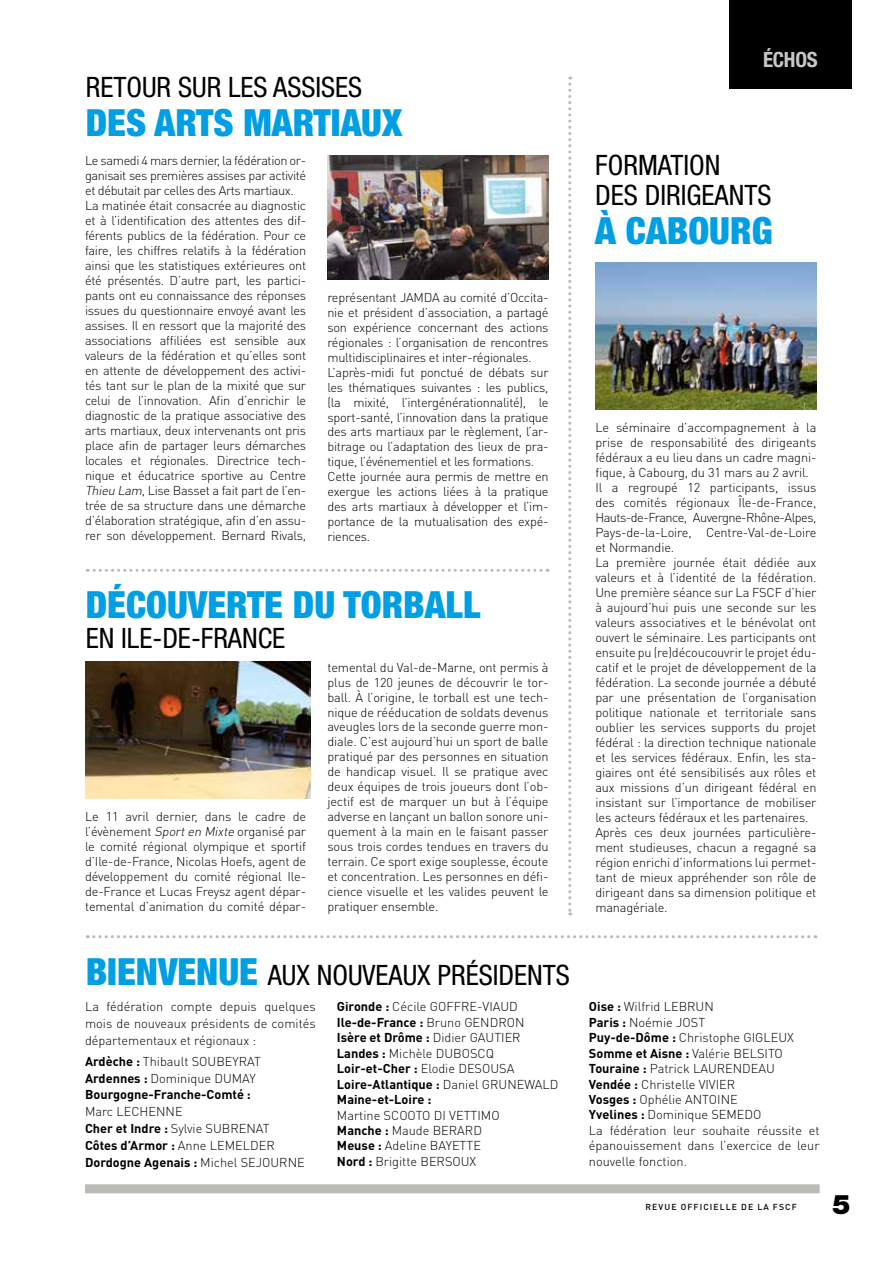
<style>
.page{position:relative;width:893px;height:1263px;background:#fff}
.page>*{position:absolute;margin:0;border:0;box-sizing:border-box;transform-origin:0 0}
.t1{font:900 condensed 37.5px "Helvetica Neue LT Std";color:#009fe3}
.t2{font:condensed 28.2px/30px "Helvetica Neue LT Std";color:#000}
.t3{font:900 27px "Helvetica Neue LT Std";color:#000}
.t4{font:700 condensed 21px "Helvetica Neue LT Std";letter-spacing:-.01em;color:#c7c6c9}
.t5{font:300 12.75px/15px "DIN Pro";letter-spacing:-.02em;color:#000}
.t6{font:300 12.75px/15.5px "DIN Pro";color:#000}
.t7{font:700 12.75px/15.5px "DIN Pro";color:#000}
.t8{font:500 8.7px "DIN Pro";letter-spacing:.125em;color:#000}
.s1{font-style:italic}
.s2{font-weight:900;font-size:37.5px;color:#009fe3}
.s3{font-weight:300}
.s4{font-weight:700}
</style>
<div class="page">
<svg style="left:87px;top:569px;width:454px;height:3px"></svg>
<svg style="left:87px;top:935px;width:722px;height:3px"></svg>
<div style="left:729px;top:0;width:122px;height:88px;background:#000"></div>
<img style="left:327px;top:155px;width:222px;height:124px">
<svg style="left:568px;top:77px;width:3px;height:838px"></svg>
<div style="left:85px;top:1184px;width:735px;height:9px;background:#b8bbb6"></div>
<img style="left:595px;top:263px;width:221px;height:147px">
<img style="left:86px;top:662px;width:224px;height:136px">
<h2 class="t2" style="left:86px;top:71px;width:278px">RETOUR SUR LES ASSISES</h2>
<h1 class="t1" style="left:86px;top:99px;width:318px">DES ARTS MARTIAUX</h1>
<p class="t5" style="left:85px;top:152px;width:223px">Le samedi 4 mars dernier, la fédération or&shy;ganisait ses premières assises par activité et débutait par celles des Arts martiaux.<br>La matinée était consacrée au diagnostic et à l’identification des attentes des dif&shy;férents publics de la fédération. Pour ce faire, les chiffres relatifs à la fédération ainsi que les statistiques extérieures ont été présentés. D’autre part, les partici&shy;pants ont eu connaissance des réponses issues du questionnaire envoyé avant les assises. Il en ressort que la majorité des associations affiliées est sensible aux valeurs de la fédération et qu’elles sont en attente de développement des activi&shy;tés tant sur le plan de la mixité que sur celui de l’innovation. Afin d’enrichir le diagnostic de la pratique associative des arts martiaux, deux intervenants ont pris place afin de partager leurs démarches locales et régionales. Directrice tech&shy;nique et éducatrice sportive au Centre <span class="s1">Thieu Lam</span>, Lise Basset a fait part de l’en&shy;trée de sa structure dans une démarche d’élaboration stratégique, afin d’en assu&shy;rer son développement. Bernard Rivals,</p>
<p class="t5" style="left:327px;top:289px;width:223px">représentant JAMDA au comité d’Occita&shy;nie et président d’association, a partagé son expérience concernant des actions régionales : l’organisation de rencontres multidisciplinaires et inter-régionales.<br>L’après-midi fut ponctué de débats sur les thématiques suivantes : les publics, (la mixité, l’intergénérationnalité), le sport-santé, l’innovation dans la pratique des arts martiaux par le règlement, l’ar&shy;bitrage ou l’adaptation des lieux de pra&shy;tique, l’événementiel et les formations.<br>Cette journée aura permis de mettre en exergue les actions liées à la pratique des arts martiaux à développer et l’im&shy;portance de la mutualisation des expé&shy;riences.</p>
<h1 class="t1" style="left:86px;top:581px;width:396px">DÉCOUVERTE DU TORBALL</h1>
<h2 class="t2" style="left:86px;top:622px;width:201px">EN ILE-DE-FRANCE</h2>
<p class="t5" style="left:85px;top:808px;width:223px;text-align:justify">Le 11 avril dernier, dans le cadre de l’évènement <span class="s1">Sporten Mixte</span> organisé par le comité régional olympique et sportif d’Ile-de-France, Nicolas Hoefs, agent de développement du comité régional Ile&shy;de-France et Lucas Freysz agent dépar&shy;temental d’animation du comité dépar-</p>
<p class="t5" style="left:327px;top:659px;width:223px;text-align:justify">temental du Val-de-Marne, ont permis à plus de 120 jeunes de découvrir le tor&shy;ball. À l’origine, le torball est une tech&shy;nique de rééducation de soldats devenus aveugles lors de la seconde guerre mon&shy;diale. C’est aujourd’hui un sport de balle pratiqué par des personnes en situation de handicap visuel. Il se pratique avec deux équipes de trois joueurs dont l’ob&shy;jectif est de marquer un but à l’équipe adverse en lançant un ballon sonore uni&shy;quement à la main en le faisant passer sous trois cordes tendues en travers du terrain. Ce sport exige souplesse, écoute et concentration. Les personnes en défi&shy;cience visuelle et les valides peuvent le pratiquer ensemble.</p>
<h2 class="t2" style="left:86px;top:959px;width:486px"><span class="s2">BIENVENUE</span> AUX NOUVEAUX PRÉSIDENTS</h2>
<p class="t5" style="left:85px;top:997px;width:232px;line-height:16.8px;text-align:justify">La fédération compte depuis quelques mois de nouveaux présidents de comités départementaux et régionaux :</p>
<p class="t7" style="left:85px;top:1052px;width:177px;line-height:16.8px">Ardèche : <span class="s3">Thibault SOUBEYRAT<br></span>Ardennes : <span class="s3">Dominique DUMAY<br></span>Bourgogne-Franche-Comté :</p>
<p class="t6" style="left:85px;top:1103px;width:221px;line-height:16.8px">Marc LECHENNE<br><span class="s4">Cher et Indre :</span> Sylvie SUBRENAT<br><span class="s4">Côtes d’Armor :</span> Anne LEMELDER<br><span class="s4">Dordogne Agenais :</span> Michel SEJOURNE</p>
<p class="t7" style="left:337px;top:998px;width:223px">Gironde : <span class="s3">Cécile GOFFRE-VIAUD<br></span>Ile-de-France : <span class="s3">Bruno GENDRON<br></span>Isère et Drôme : <span class="s3">Didier GAUTIER<br></span>Landes : <span class="s3">Michèle DUBOSCQ<br></span>Loir-et-Cher : <span class="s3">Elodie DESOUSA<br></span>Loire-Atlantique : <span class="s3">Daniel GRUNEWALD<br></span>Maine-et-Loire :</p>
<p class="t6" style="left:337px;top:1107px;width:164px">Martine SCOOTO DI VETTIMO<br><span class="s4">Manche :</span> Maude BERARD<br><span class="s4">Meuse :</span> Adeline BAYETTE<br><span class="s4">Nord :</span> Brigitte BERSOUX</p>
<h3 class="t4" style="left:763px;top:47px;width:56px">ÉCHOS</h3>
<h2 class="t2" style="left:595px;top:150px;width:178px">FORMATION<br>DES DIRIGEANTS</h2>
<h1 class="t1" style="left:595px;top:208px;width:179px">À CABOURG</h1>
<p class="t5" style="left:595px;top:419px;width:223px">Le séminaire d’accompagnement à la prise de responsabilité des dirigeants fédéraux a eu lieu dans un cadre magni&shy;fique, à Cabourg, du 31 mars au 2 avril.<br>Il a regroupé 12 participants, issus des comités régionaux Île-de-France, Hauts-de-France, Auvergne-Rhône-Alpes, Pays-de-la-Loire, Centre-Val-de-Loire et Normandie.<br>La première journée était dédiée aux valeurs et à l’identité de la fédération.<br>Une première séance sur La FSCF d’hier à aujourd’hui puis une seconde sur les valeurs associatives et le bénévolat ont ouvert le séminaire. Les participants ont ensuite pu (re)découcouvrir le projet édu&shy;catif et le projet de développement de la fédération. La seconde journée a débuté par une présentation de l’organisation politique nationale et territoriale sans oublier les services supports du projet fédéral : la direction technique nationale et les services fédéraux. Enfin, les sta&shy;giaires ont été sensibilisés aux rôles et aux missions d’un dirigeant fédéral en insistant sur l’importance de mobiliser les acteurs fédéraux et les partenaires.<br>Après ces deux journées particulière&shy;ment studieuses, chacun a regagné sa région enrichi d’informations lui permet&shy;tant de mieux appréhender son rôle de dirigeant dans sa dimension politique et managériale.</p>
<p class="t6" style="left:589px;top:998px;width:232px"><span class="s4">Oise :</span> Wilfrid LEBRUN<br><span class="s4">Paris :</span> Noémie JOST<br><span class="s4">Puy-de-Dôme :</span> Christophe GIGLEUX<br><span class="s4">Somme et Aisne :</span> Valérie BELSITO<br><span class="s4">Touraine :</span> Patrick LAURENDEAU<br><span class="s4">Vendée :</span> Christelle VIVIER<br><span class="s4">Vosges :</span> Ophélie ANTOINE<br><span class="s4">Yvelines :</span> Dominique SEMEDO<br>La fédération leur souhaite réussite et épanouissement dans l’exercice de leur nouvelle fonction.</p>
<p class="t8" style="left:645px;top:1201px;width:153px">REVUE OFFICIELLE DE LA FSCF</p>
<h3 class="t3" style="left:832px;top:1188px;width:20px">5</h3>
</div>
